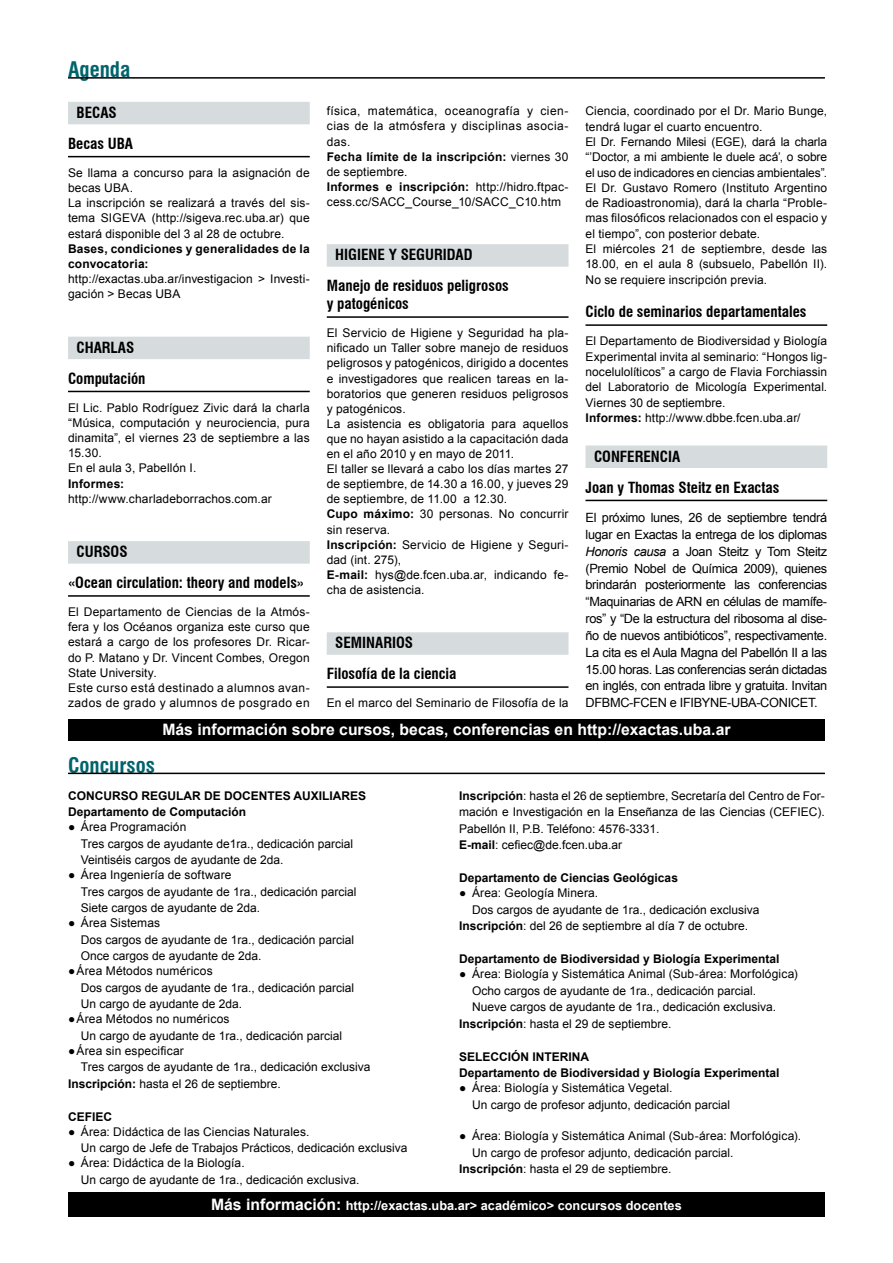
<style>
.page{position:relative;width:893px;height:1263px;background:#fff}
.page>*{position:absolute;margin:0;border:0;box-sizing:border-box;transform-origin:0 0}
.t1{font:700 condensed 21px "Swiss 721 BT";color:#00646c}
.t2{font:700 15.75px "Arial";color:#fff}
.t3{font:700 condensed 15px/30.9px "Swiss 721 BT";color:#000}
.t4{font:12.75px/16.8px "Arial";letter-spacing:-.025em;color:#000;text-align:justify}
.t5{font:700 12.75px "Arial";color:#fff}
.t6{font:12px/15.1px "Arial";letter-spacing:.01em;color:#000}
.t7{font:700 12px/16.5px "Arial";color:#000}
.t8{font:12px/15.1px "Arial";letter-spacing:.035em;color:#000}
.t9{font:700 12px/15.1px "Arial";letter-spacing:.02em;color:#000}
.s1{font-weight:700}
.s2{font-style:italic}
.s3{font-size:15.75px}
</style>
<div class="page">
<hr style="left:68px;top:77px;width:757px;height:2px;background:#000">
<div style="left:68px;top:102px;width:242px;height:22px;background:#d6dbdd"></div>
<hr style="left:68px;top:156px;width:242px;height:1px;background:#000">
<div style="left:68px;top:337px;width:242px;height:22px;background:#d6dbdd"></div>
<hr style="left:68px;top:391px;width:242px;height:1px;background:#000">
<div style="left:68px;top:541px;width:242px;height:23px;background:#d6dbdd"></div>
<hr style="left:68px;top:595px;width:242px;height:2px;background:#000">
<div style="left:327px;top:244px;width:241px;height:23px;background:#d6dbdd"></div>
<hr style="left:327px;top:316px;width:241px;height:2px;background:#000">
<div style="left:327px;top:632px;width:241px;height:23px;background:#d6dbdd"></div>
<hr style="left:327px;top:686px;width:241px;height:2px;background:#000">
<hr style="left:585px;top:324px;width:242px;height:2px;background:#000">
<div style="left:585px;top:445px;width:242px;height:23px;background:#d6dbdd"></div>
<hr style="left:585px;top:500px;width:242px;height:1px;background:#000">
<div style="left:68px;top:719px;width:757px;height:22px;background:#000"></div>
<div style="left:68px;top:1192px;width:757px;height:25px;background:#000"></div>
<hr style="left:68px;top:773px;width:757px;height:1px;background:#000">
<h1 class="t1" style="left:68px;top:57px;width:64px">Agenda</h1>
<p class="t3" style="left:68px;top:97px;width:67px;text-align:center">BECAS<br>Becas UBA</p>
<p class="t6" style="left:68px;top:165px;width:243px">Se llama a concurso para la asignación de becas UBA.<br>La inscripción se realizará a través del sis&shy;tema SIGEVA (http://sigeva.rec.uba.ar) que estará disponible del 3 al 28 de octubre.</p>
<p class="t9" style="left:68px;top:241px;width:243px">Bases, condiciones y generalidades de la convocatoria:</p>
<p class="t6" style="left:68px;top:271px;width:243px">http://exactas.uba.ar/investigacion &gt; Investi&shy;gación &gt; Becas UBA</p>
<p class="t6" style="left:585px;top:104px;width:243px">Ciencia, coordinado por el Dr. Mario Bunge, tendrá lugar el cuarto encuentro.<br>El Dr. Fernando Milesi (EGE), dará la charla “’Doctor, a mi ambiente le duele acá’, o sobre el uso de indicadores en ciencias ambientales”.<br>El Dr. Gustavo Romero (Instituto Argentino de Radioastronomia), dará la charla “Proble&shy;mas filosóficos relacionados con el espacio y el tiempo”, con posterior debate.<br>El miércoles 21 de septiembre, desde las 18.00, en el aula 8 (subsuelo, Pabellón II).<br>No se requiere inscripción previa.</p>
<p class="t3" style="left:585px;top:296px;width:222px">Ciclo de seminarios departamentales</p>
<p class="t6" style="left:585px;top:334px;width:243px">El Departamento de Biodiversidad y Biología Experimental invita al seminario: “Hongos lig&shy;nocelulolíticos” a cargo de Flavia Forchiassin del Laboratorio de Micología Experimental.<br>Viernes 30 de septiembre.<br><span class="s1">Informes:</span> http://www.dbbe.fcen.uba.ar/</p>
<p class="t3" style="left:585px;top:441px;width:195px;text-indent:9px">Conferencia<br>Joan y Thomas Steitz en Exactas</p>
<p class="t4" style="left:585px;top:509px;width:243px">El próximo lunes, 26 de septiembre tendrá lugar en Exactas la entrega de los diplomas <span class="s2">Honoris causa</span> a Joan Steitz y Tom Steitz (Premio Nobel de Química 2009), quienes brindarán posteriormente las conferencias “Maquinarias de ARN en células de mamífe&shy;ros” y “De la estructura del ribosoma al dise&shy;ño de nuevos antibióticos”, respectivamente.<br>La cita es el Aula Magna del Pabellón II a las 15.00 horas. Las conferencias serán dictadas en inglés, con entrada libre y gratuita. Invitan DFBMC-FCEN e IFIBYNE-UBA-CONICET.</p>
<h2 class="t2" style="left:162px;top:719px;width:570px">Más información sobre cursos, becas, conferencias en http://exactas.uba.ar</h2>
<p class="t8" style="left:327px;top:104px;width:243px">física, matemática, oceanografía y cien&shy;cias de la atmósfera y disciplinas asocia&shy;das.<br><span class="s1">Fecha límite de la inscripción:</span> viernes 30 de septiembre.<br><span class="s1">Informes e inscripción:</span> http://hidro.ftpac&shy;cess.cc/SACC_Course_10/SACC_C10.htm</p>
<p class="t3" style="left:327px;top:239px;width:183px;text-indent:9px">HIGIENE Y SEGURIDAD<br>Manejo de residuos peligrosos</p>
<p class="t3" style="left:327px;top:288px;width:84px">y patogénicos</p>
<p class="t6" style="left:327px;top:325px;width:243px">El Servicio de Higiene y Seguridad ha pla&shy;nificado un Taller sobre manejo de residuos peligrosos y patogénicos, dirigido a docentes e investigadores que realicen tareas en la&shy;boratorios que generen residuos peligrosos y patogénicos.<br>La asistencia es obligatoria para aquellos que no hayan asistido a la capacitación dada en el año 2010 y en mayo de 2011.<br>El taller se llevará a cabo los días martes 27 de septiembre, de 14.30 a 16.00, y jueves 29 de septiembre, de 11.00 a 12.30.<br><span class="s1">Cupo máximo:</span> 30 personas. No concurrir sin reserva.<br><span class="s1">Inscripción:</span> Servicio de Higiene y Seguri&shy;dad (int. 275),<br><span class="s1">E-mail:</span> hys@de.fcen.uba.ar, indicando fe&shy;cha de asistencia.</p>
<p class="t3" style="left:68px;top:332px;width:79px;text-align:center">CHARLAS<br>Computación</p>
<p class="t6" style="left:68px;top:400px;width:243px">El Lic. Pablo Rodríguez Zivic dará la charla “Música, computación y neurociencia, pura dinamita”, el viernes 23 de septiembre a las<br>15.30.<br>En el aula 3, Pabellón I.</p>
<p class="t9" style="left:68px;top:476px;width:58px">Informes:</p>
<p class="t6" style="left:68px;top:491px;width:205px">http://www.charladeborrachos.com.ar</p>
<p class="t3" style="left:68px;top:536px;width:238px;text-indent:9px">CURSOS<br>«Ocean circulation: theory and models»</p>
<p class="t6" style="left:68px;top:604px;width:243px">El Departamento de Ciencias de la Atmós&shy;fera y los Océanos organiza este curso que estará a cargo de los profesores Dr. Ricar&shy;do P. Matano y Dr. Vincent Combes, Oregon State University.<br>Este curso está destinado a alumnos avan&shy;zados de grado y alumnos de posgrado en</p>
<p class="t3" style="left:327px;top:627px;width:131px;text-indent:9px">SEMINARIOS<br>Filosofía de la ciencia</p>
<p class="t6" style="left:327px;top:695px;width:243px">En el marco del Seminario de Filosofía de la</p>
<h1 class="t1" style="left:68px;top:752px;width:89px">Concursos</h1>
<p class="t7" style="left:68px;top:788px;width:300px">CONCURSO REGULAR DE DOCENTES AUXILIARES<br>Departamento de Computación</p>
<p class="t6" style="left:81px;top:819px;width:274px;line-height:16.5px;text-indent:-13px">● Área Programación<br>Tres cargos de ayudante de1ra., dedicación parcial<br>Veintiséis cargos de ayudante de 2da.</p>
<p class="t6" style="left:81px;top:867px;width:277px;line-height:16.5px;text-indent:-13px">● Área Ingeniería de software<br>Tres cargos de ayudante de 1ra., dedicación parcial<br>Siete cargos de ayudante de 2da.</p>
<p class="t6" style="left:81px;top:915px;width:275px;line-height:16.5px;text-indent:-13px">● Área Sistemas<br>Dos cargos de ayudante de 1ra., dedicación parcial<br>Once cargos de ayudante de 2da.</p>
<p class="t6" style="left:81px;top:963px;width:275px;line-height:16.5px;text-indent:-13px">●Área Métodos numéricos<br>Dos cargos de ayudante de 1ra., dedicación parcial<br>Un cargo de ayudante de 2da.</p>
<p class="t6" style="left:81px;top:1011px;width:263px;line-height:16.5px;text-indent:-13px">●Área Métodos no numéricos<br>Un cargo de ayudante de 1ra., dedicación parcial</p>
<p class="t6" style="left:68px;top:1043px;width:117px">●Área sin especificar</p>
<p class="t6" style="left:81px;top:1059px;width:291px">Tres cargos de ayudante de 1ra., dedicación exclusiva</p>
<p class="t6" style="left:68px;top:1076px;width:214px"><span class="s1">Inscripción:</span> hasta el 26 de septiembre.</p>
<p class="t7" style="left:68px;top:1109px;width:46px">CEFIEC</p>
<p class="t6" style="left:81px;top:1123px;width:328px;line-height:16.5px;text-indent:-13px">● Área: Didáctica de las Ciencias Naturales.<br>Un cargo de Jefe de Trabajos Prácticos, dedicación exclusiva</p>
<p class="t6" style="left:81px;top:1155px;width:280px;line-height:16.5px;text-indent:-13px">● Área: Didáctica de la Biología.<br>Un cargo de ayudante de 1ra., dedicación exclusiva.</p>
<p class="t6" style="left:459px;top:787px;width:367px;line-height:16.5px"><span class="s1">Inscripción</span>: hasta el 26 de septiembre, Secretaría del Centro de For&shy;mación e Investigación en la Enseñanza de las Ciencias (CEFIEC).<br>Pabellón II, P.B. Teléfono: 4576-3331.<br><span class="s1">E-mail</span>: cefiec@de.fcen.uba.ar</p>
<p class="t7" style="left:459px;top:870px;width:220px">Departamento de Ciencias Geológicas</p>
<p class="t6" style="left:459px;top:885px;width:141px">● Área: Geología Minera.</p>
<p class="t6" style="left:472px;top:902px;width:289px">Dos cargos de ayudante de 1ra., dedicación exclusiva</p>
<p class="t6" style="left:459px;top:918px;width:290px"><span class="s1">Inscripción</span>: del 26 de septiembre al día 7 de octubre.</p>
<p class="t7" style="left:459px;top:951px;width:322px">Departamento de Biodiversidad y Biología Experimental</p>
<p class="t6" style="left:459px;top:966px;width:340px">● Área: Biología y Sistemática Animal (Sub-área: Morfológica)</p>
<p class="t6" style="left:472px;top:983px;width:286px">Ocho cargos de ayudante de 1ra., dedicación parcial.</p>
<p class="t6" style="left:472px;top:999px;width:306px">Nueve cargos de ayudante de 1ra., dedicación exclusiva.</p>
<p class="t6" style="left:459px;top:1016px;width:214px"><span class="s1">Inscripción</span>: hasta el 29 de septiembre.</p>
<p class="t7" style="left:459px;top:1049px;width:322px">SELECCIÓN INTERINA<br>Departamento de Biodiversidad y Biología Experimental</p>
<p class="t6" style="left:472px;top:1080px;width:260px;line-height:16.5px;text-indent:-13px">● Área: Biología y Sistemática Vegetal.<br>Un cargo de profesor adjunto, dedicación parcial</p>
<p class="t6" style="left:459px;top:1128px;width:344px">● Área: Biología y Sistemática Animal (Sub-área: Morfológica).</p>
<p class="t6" style="left:472px;top:1145px;width:263px">Un cargo de profesor adjunto, dedicación parcial.</p>
<p class="t6" style="left:459px;top:1161px;width:214px"><span class="s1">Inscripción</span>: hasta el 29 de septiembre.</p>
<p class="t5" style="left:211px;top:1197px;width:472px"><span class="s3">Más información:</span> http://exactas.uba.ar&gt; académico&gt; concursos docentes</p>
</div>
